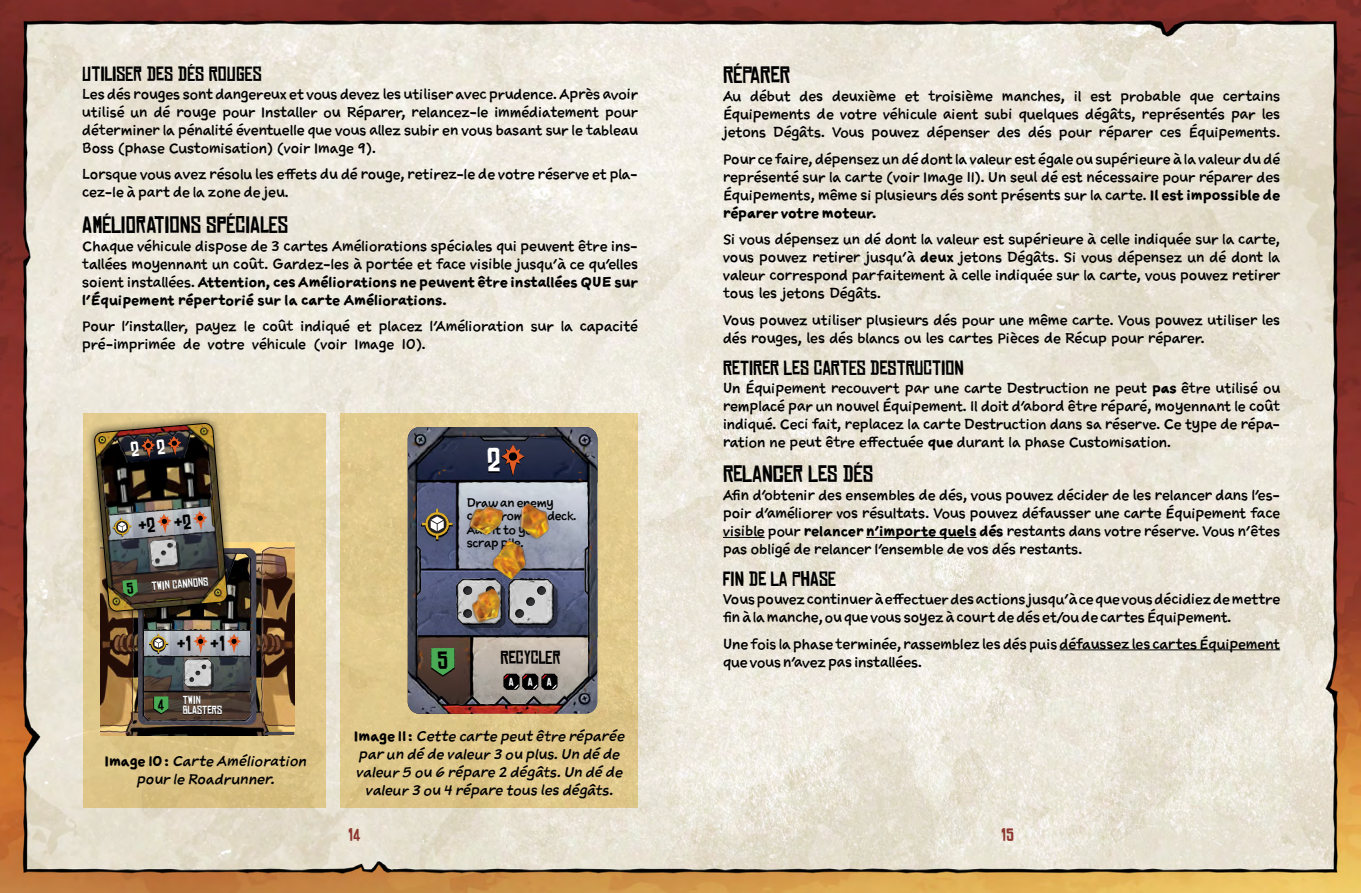
<style>
.page{position:relative;width:1361px;height:893px;background:#fff}
.page>*{position:absolute;margin:0;border:0;box-sizing:border-box;transform-origin:0 0}
.t1{font:32.85px "Chinese Rocks Rg";color:#fff}
.t2{font:23.85px "Chinese Rocks Rg";color:#000}
.t3{font:22.5px "Chinese Rocks Rg";color:#000}
.t4{font:20.55px "Chinese Rocks Rg";color:#000}
.t5{font:20.4px "Chinese Rocks Rg";color:#000}
.t6{font:19.5px "Chinese Rocks Rg";color:#000}
.t7{font:17.85px "Chinese Rocks Rg";color:#000}
.t8{font:17.1px "Chinese Rocks Rg";color:#8c342e}
.t9{font:14.85px "Chinese Rocks Rg";color:#000}
.t10{font:13.5px/18px "Sketchnote Text";color:#000;text-align:justify}
.t11{font:italic 13.5px/18px "Sketchnote Text";color:#000;text-align:center}
.t12{font:11.55px/13.4px "Sketchnote Text";letter-spacing:-.02em;color:#000}
.t13{font:11.25px "Chinese Rocks Rg";color:#fff}
.t14{font:11.1px/10.2px "Chinese Rocks Rg";color:#fff}
.s1{font-weight:700}
.s2{font-size:14.85px;color:#000}
.s3{font-weight:700;font-style:normal}
</style>
<div class="page">
<img style="left:0;top:0;width:1361px;height:893px">
<div style="left:83px;top:413px;width:243px;height:395px;background:linear-gradient(to bottom,#e6ce92,#dac285)"></div>
<div style="left:340px;top:413px;width:298px;height:395px;background:#dfc88c"></div>
<img style="left:101px;top:542px;width:193px;height:193px">
<img style="left:138px;top:548px;width:118px;height:177px">
<img style="left:263px;top:732px;width:31px;height:3px">
<img style="left:408px;top:427px;width:189px;height:287px">
<hr style="left:723px;top:537px;width:42px;height:1px;background:#000">
<hr style="left:866px;top:537px;width:110px;height:1px;background:#000">
<hr style="left:1059px;top:649px;width:221px;height:1px;background:#000">
<img style="left:442px;top:478px;width:138px;height:138px">
<div style="left:444px;top:564px;width:88px;height:92px;background:#000;opacity:.2"></div>
<img style="left:459px;top:578px;width:59px;height:58px">
<img style="left:83px;top:412px;width:155px;height:210px">
<h3 class="t6" style="left:82px;top:63px;width:181px">UTILISER DES DÉS ROUGES</h3>
<p class="t10" style="left:82px;top:84px;width:557px">Les dés rouges sont dangereux et vous devez les utiliser avec prudence. Après avoir utilisé un dé rouge pour Installer ou Réparer, relancez-le immédiatement pour déterminer la pénalité éventuelle que vous allez subir en vous basant sur le tableau Boss (phase Customisation) (voir Image 9).</p>
<p class="t10" style="left:82px;top:165px;width:557px">Lorsque vous avez résolu les effets du dé rouge, retirez-le de votre réserve et pla&shy;cez-le à part de la zone de jeu.</p>
<h3 class="t3" style="left:82px;top:212px;width:207px">AMÉLIORATIONS SPÉCIALES</h3>
<p class="t10" style="left:82px;top:236px;width:557px">Chaque véhicule dispose de 3 cartes Améliorations spéciales qui peuvent être ins&shy;tallées moyennant un coût. Gardez-les à portée et face visible jusqu’à ce qu’elles soient installées. <span class="s1">Attention, ces Améliorations ne peuvent être installées QUE sur l’Équipement répertorié sur la carte Améliorations.</span></p>
<p class="t10" style="left:82px;top:317px;width:557px">Pour l’installer, payez le coût indiqué et placez l’Amélioration sur la capacité pré-imprimée de votre véhicule (voir Image 10).</p>
<h3 class="t4" style="left:137px;top:515px;width:55px;rotate:-5deg">+2 +2</h3>
<p class="t13" style="left:126px;top:582px;width:83px;rotate:-5deg"><span class="s2">5</span> TWIN CANNONS</p>
<h3 class="t5" style="left:177px;top:633px;width:50px">+1 +1</h3>
<p class="t9" style="left:158px;top:696px;width:8px">4</p>
<p class="t14" style="left:183px;top:695px;width:41px">TWIN<br>BLASTERS</p>
<p class="t11" style="left:104px;top:752px;width:203px"><span class="s3">Image 10:</span> Carte Amélioration pour le Roadrunner.</p>
<h1 class="t1" style="left:487px;top:443px;width:15px">2</h1>
<p class="t12" style="left:467px;top:496px;width:111px">Draw an enemy card from the deck.<br>Add it to your scrap pile.</p>
<h2 class="t2" style="left:437px;top:648px;width:12px">5</h2>
<h3 class="t7" style="left:500px;top:648px;width:62px">RECYCLER</h3>
<p class="t14" style="left:509px;top:677px;width:25px">A A</p>
<p class="t14" style="left:547px;top:677px;width:25px">A B</p>
<p class="t14" style="left:546px;top:677px;width:7px">B</p>
<p class="t11" style="left:354px;top:727px;width:272px"><span class="s3">Image 11:</span> Cette carte peut être réparée par un dé de valeur 3 ou plus. Un dé de valeur 5 ou 6 répare 2 dégâts. Un dé de valeur 3 ou 4 répare tous les dégâts.</p>
<h3 class="t3" style="left:723px;top:63px;width:69px">RÉPARER</h3>
<p class="t10" style="left:723px;top:87px;width:559px">Au début des deuxième et troisième manches, il est probable que certains Équipements de votre véhicule aient subi quelques dégâts, représentés par les jetons Dégâts. Vous pouvez dépenser des dés pour réparer ces Équipements.</p>
<p class="t10" style="left:723px;top:150px;width:559px">Pour ce faire, dépensez un dé dont la valeur est égale ou supérieure à la valeur du dé représenté sur la carte (voir Image 11). Un seul dé est nécessaire pour réparer des Équipements, même si plusieurs dés sont présents sur la carte. <span class="s1">Il est impossible de réparer votre moteur.</span></p>
<p class="t10" style="left:723px;top:230px;width:559px">Si vous dépensez un dé dont la valeur est supérieure à celle indiquée sur la carte, vous pouvez retirer jusqu’à <span class="s1">deux</span> jetons Dégâts. Si vous dépensez un dé dont la valeur correspond parfaitement à celle indiquée sur la carte, vous pouvez retirer tous les jetons Dégâts.</p>
<p class="t10" style="left:723px;top:311px;width:558px">Vous pouvez utiliser plusieurs dés pour une même carte. Vous pouvez utiliser les dés rouges, les dés blancs ou les cartes Pièces de Récup pour réparer.</p>
<h3 class="t6" style="left:723px;top:357px;width:241px">RETIRER LES CARTES DESTRUCTION</h3>
<p class="t10" style="left:723px;top:378px;width:559px">Un Équipement recouvert par une carte Destruction ne peut <span class="s1">pas</span> être utilisé ou remplacé par un nouvel Équipement. Il doit d’abord être réparé, moyennant le coût indiqué. Ceci fait, replacez la carte Destruction dans sa réserve. Ce type de répa&shy;ration ne peut être effectuée <span class="s1">que</span> durant la phase Customisation.</p>
<h3 class="t3" style="left:723px;top:462px;width:152px">RELANCER LES DÉS</h3>
<p class="t10" style="left:723px;top:486px;width:559px">Afin d’obtenir des ensembles de dés, vous pouvez décider de les relancer dans l’es&shy;poir d’améliorer vos résultats. Vous pouvez défausser une carte Équipement face visible pour <span class="s1">relancer n’importe quels dés</span> restants dans votre réserve. Vous n’êtes pas obligé de relancer l’ensemble de vos dés restants.</p>
<h3 class="t6" style="left:723px;top:568px;width:114px">FIN DE LA PHASE</h3>
<p class="t10" style="left:723px;top:590px;width:559px">Vous pouvez continuer à effectuer des actions jusqu’à ce que vous décidiez de mettre fin à la manche, ou que vous soyez à court de dés et/ou de cartes Équipement.</p>
<p class="t10" style="left:723px;top:634px;width:559px">Une fois la phase terminée, rassemblez les dés puis défaussez les cartes Équipement que vous n’avez pas installées.</p>
<p class="t8" style="left:348px;top:825px;width:14px">14</p>
<p class="t8" style="left:1001px;top:825px;width:14px">15</p>
</div>
